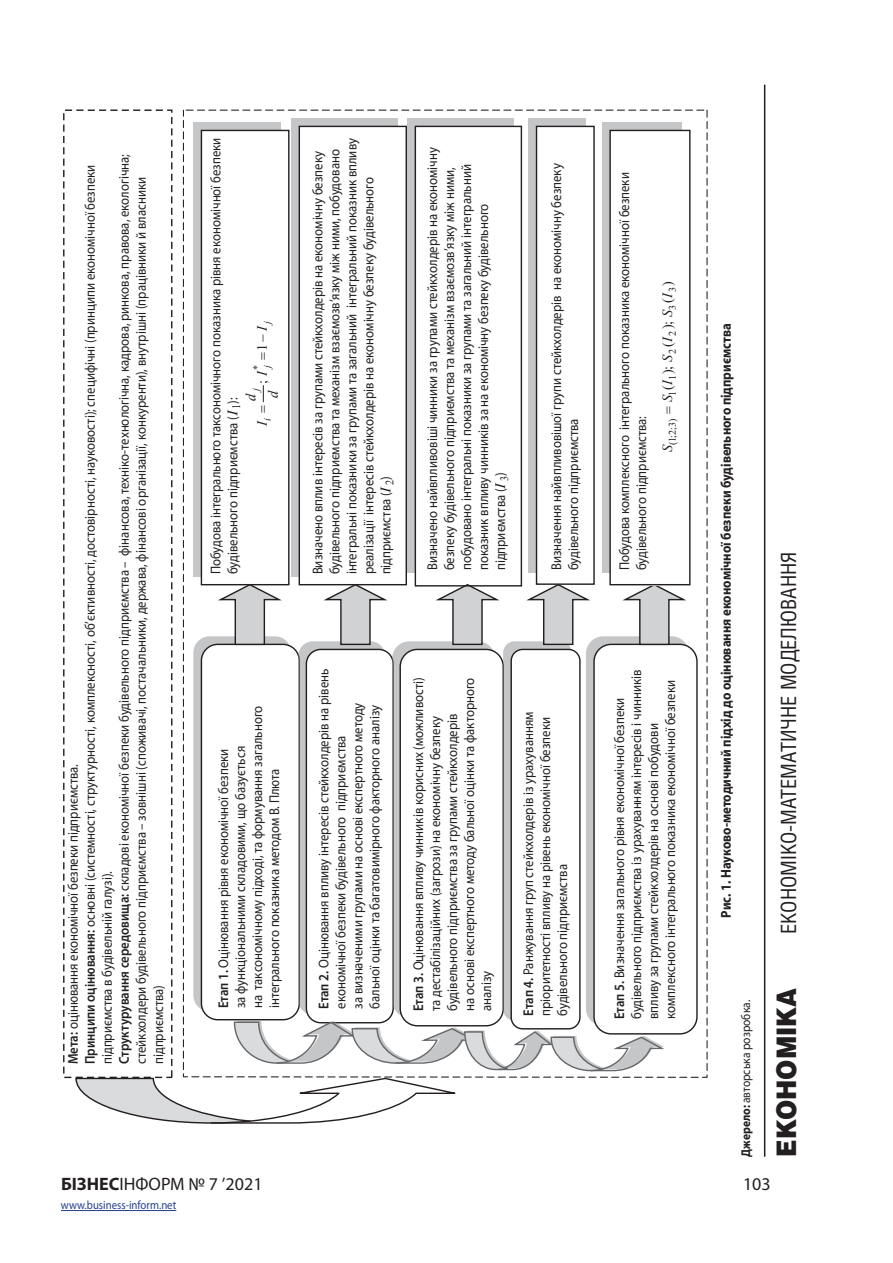
<style>
.page{position:relative;width:893px;height:1263px;background:#fff}
.page>*{position:absolute;margin:0;border:0;box-sizing:border-box;transform-origin:0 0}
.t1{font:900 27px "Helios";color:#231f20;scale:.9 1}
.t2{font:21px "Helios Cond";color:#231f20}
.t3{font:18px "Myriad Pro";color:#231f20}
.t4{font:14.25px/17px "Myriad Pro";color:#231f20;scale:.9 1}
.Title_table{font:700 14.25px "Myriad Pro";color:#231f20;scale:.9 1}
.t5{font:14.1px "Times New Roman";color:#231f20}
.t6{font:italic 14.1px "Times New Roman";color:#231f20}
.Snoska{font:12.75px "Myriad Pro";color:#231f20;scale:.9 1}
.t7{font:12px "Myriad Pro";color:#253f8e;scale:.9 1}
.t8{font:10.2px "Times New Roman";color:#231f20}
.t9{font:italic 10.2px "Times New Roman";color:#231f20}
.s1{font-weight:600}
.s2{font-family:"Times";font-style:italic}
.s3{font-style:italic}
.s4{font-weight:700}
</style>
<div class="page">
<hr style="left:764px;top:85px;width:1px;height:1072px;background:#231f20">
<hr style="left:61px;top:1210px;width:115px;height:1px;background:#253f8e">
<div style="left:63px;top:109px;width:109px;height:969px;border:1px dashed #231f20"></div>
<svg style="left:182px;top:109px;width:526px;height:969px"></svg>
<svg style="left:75px;top:1021px;width:592px;height:103px"></svg>
<svg style="left:183px;top:110px;width:521px;height:1px"></svg>
<svg style="left:262px;top:386px;width:3px;height:27px"></svg>
<svg style="left:262px;top:353px;width:3px;height:7px"></svg>
<svg style="left:667px;top:406px;width:3px;height:7px"></svg>
<p class="t4" style="left:64px;top:1064px;width:1013px;rotate:-90deg"><span class="s1">Мета:</span> оцінювання економічної безпеки підприємства.<br><span class="s1">Принципи оцінювання:</span> основні (системності, структурності, комплексності, об’єктивності, достовірності, науковості); специфічні (принципи економічної безпеки підприємства в будівельній галузі).<br><span class="s1">Структурування середовища:</span> складові економічної безпеки будівельного підприємства – фінансова, техніко-технологічна, кадрова, ринкова, правова, екологічна; стейкхолдери будівельного підприємства – зовнішні (споживачі, постачальники, держава, фінансові організації, конкуренти), внутрішні (працівники й власники підприємства)</p>
<p class="t4" style="left:207px;top:574px;width:487px;rotate:-90deg">Побудова інтегрального таксономічного показника рівня економічної безпеки будівельного підприємства (<span class="s2">I</span><sub>1</sub>):</p>
<p class="t9" style="left:260px;top:324px;width:6px;rotate:-90deg">j</p>
<p class="t5" style="left:252px;top:351px;width:27px;rotate:-90deg">1−<span class="s3">I</span></p>
<p class="t9" style="left:249px;top:391px;width:6px;rotate:-90deg">j</p>
<p class="t9" style="left:260px;top:421px;width:4px;rotate:-90deg">i</p>
<p class="t8" style="left:250px;top:370px;width:7px;rotate:-90deg">*</p>
<p class="t5" style="left:252px;top:384px;width:16px;rotate:-90deg">; <span class="s3">I</span></p>
<p class="t9" style="left:260px;top:368px;width:6px;rotate:-90deg">j</p>
<p class="t6" style="left:264px;top:398px;width:9px;rotate:-90deg">d</p>
<p class="t6" style="left:241px;top:401px;width:9px;rotate:-90deg">d</p>
<p class="t6" style="left:252px;top:426px;width:8px;rotate:-90deg">I</p>
<p class="t4" style="left:309px;top:574px;width:486px;rotate:-90deg">Визначено вплив інтересів за групами стейкхолдерів на економічну безпеку будівельного підприємства та механізм взаємозв’язку між ними, побудовано інтегральні показники за групами та загальний інтегральний показник впливу реалізації інтересів стейкхолдерів на економічну безпеку будівельного підприємства (<span class="s2">I</span><sub>2</sub>)</p>
<p class="t4" style="left:424px;top:570px;width:472px;rotate:-90deg">Визначено найвпливовіші чинники за групами стейкхолдерів на економічну безпеку будівельного підприємства та механізм взаємозв’язку між ними, побудовано інтегральні показники за групами та загальний інтегральний показник впливу чинників за на економічну безпеку будівельного підприємства (<span class="s2">I</span><sub>3</sub>)</p>
<p class="t4" style="left:548px;top:570px;width:454px;rotate:-90deg">Визначення найвпливовішої групи стейкхолдерів на економічну безпеку будівельного підприємства</p>
<p class="t4" style="left:616px;top:570px;width:444px;rotate:-90deg">Побудова комплексного інтегрального показника економічної безпеки будівельного підприємства:</p>
<p class="t5" style="left:657px;top:303px;width:23px;rotate:-90deg">( )</p>
<p class="t8" style="left:665px;top:310px;width:24px;rotate:-90deg">3 3</p>
<p class="t5" style="left:657px;top:347px;width:57px;rotate:-90deg">( ); <span class="s3">S I</span></p>
<p class="t8" style="left:665px;top:336px;width:7px;rotate:-90deg">2</p>
<p class="t6" style="left:658px;top:402px;width:68px;rotate:-90deg">SI SI</p>
<p class="t8" style="left:665px;top:354px;width:7px;rotate:-90deg">2</p>
<p class="t5" style="left:657px;top:390px;width:26px;rotate:-90deg">( );</p>
<p class="t8" style="left:665px;top:396px;width:22px;rotate:-90deg">1 1</p>
<p class="t8" style="left:665px;top:445px;width:28px;rotate:-90deg">(1;2;3)</p>
<p class="t6" style="left:658px;top:452px;width:9px;rotate:-90deg">S</p>
<p class="t4" style="left:215px;top:1008px;width:338px;rotate:-90deg"><span class="s1">Етап 1.</span> Оцінювання рівня економічної безпеки<br>за функціональними складовими, що базується<br>на таксономічному підході, та формування загального інтегрального показника методом В. Плюта</p>
<p class="t4" style="left:315px;top:1009px;width:379px;rotate:-90deg"><span class="s1">Етап 2.</span> Оцінювання впливу інтересів стейкхолдерів на рівень економічної безпеки будівельного підприємства<br>за визначеними групами на основі експертного методу бальної оцінки та багатовимірного факторного аналізу</p>
<p class="t4" style="left:410px;top:1011px;width:372px;rotate:-90deg"><span class="s1">Етап 3.</span> Оцінювання впливу чинників корисних (можливості) та дестабілізаційних (загрози) на економічну безпеку будівельного підприємства за групами стейкхолдерів<br>на основі експертного методу бальної оцінки та факторного аналізу</p>
<p class="t4" style="left:520px;top:1016px;width:339px;rotate:-90deg"><span class="s1">Етап 4.</span> Ранжування груп стейкхолдерів із урахуванням пріоритетності впливу на рівень економічної безпеки будівельного підприємства</p>
<p class="t4" style="left:611px;top:1019px;width:390px;rotate:-90deg"><span class="s1">Етап 5.</span> Визначення загального рівня економічної безпеки будівельного підприємства із урахуванням інтересів і чинників впливу за групами стейкхолдерів на основі побудови комплексного інтегрального показника економічної безпеки</p>
<p class="Title_table" style="left:717px;top:918px;width:662px;rotate:-90deg">Рис. 1. Науково-методичний підхід до оцінювання економічної безпеки будівельного підприємства</p>
<p class="Snoska" style="left:738px;top:1157px;width:176px;rotate:-90deg"><span class="s4">Джерело:</span> авторська розробка.</p>
<h2 class="t2" style="left:776px;top:934px;width:384px;rotate:-90deg">ЕКОНОМІКО-МАТЕМАТИЧНЕ МОДЕЛЮВАННЯ</h2>
<h1 class="t1" style="left:769px;top:1157px;width:189px;rotate:-90deg">ЕКОНОМІКА</h1>
<p class="t3" style="left:61px;top:1173px;width:203px"><span class="s4">БІЗНЕС</span>ІНФОРМ № 7 ’2021</p>
<p class="t3" style="left:743px;top:1173px;width:29px">103</p>
<p class="t7" style="left:61px;top:1198px;width:130px">www.business-inform.net</p>
</div>
